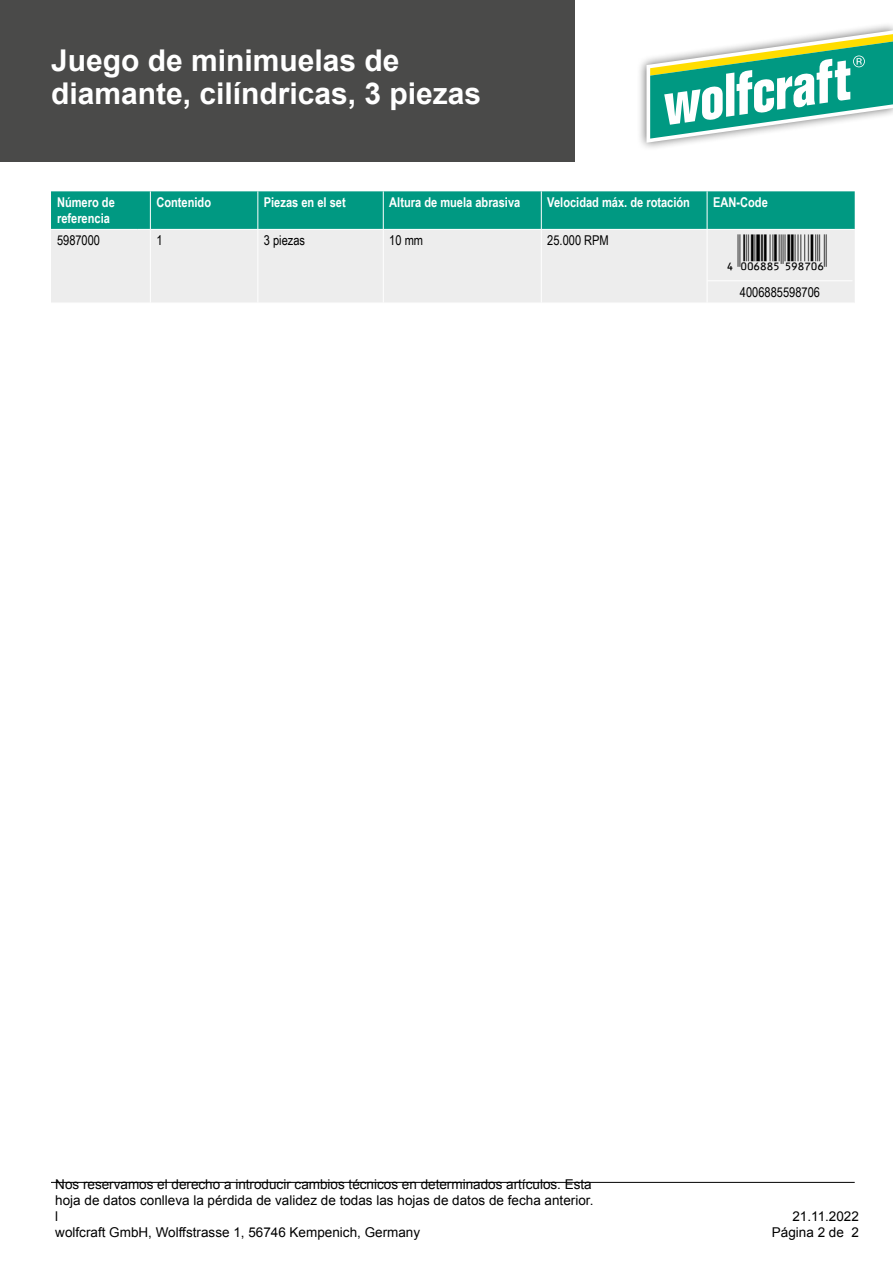
<style>
.page{position:relative;width:893px;height:1263px;background:#fff}
.page>*{position:absolute;margin:0;border:0;box-sizing:border-box;transform-origin:0 0}
.t1{font:36px "Ean Bwr P36 Tt";color:#000}
.t2{font:700 30px/33px "Arial";color:#fff}
.t3{font:13.5px/16.2px "Arial";color:#000;text-align:right}
.t4{font:700 13.5px/16.2px "Arial Narrow";color:#fff}
.t5{font:13.5px "Arial Narrow";color:#000}
</style>
<div class="page">
<div style="left:0;top:0;width:574px;height:162px;background:#4a4a49"></div>
<hr style="left:51px;top:1182px;width:804px;height:1px;background:#000">
<div style="left:637px;top:22px;width:256px;height:130px;background:#000;opacity:.6"></div>
<svg style="left:646px;top:30px;width:247px;height:113px"></svg>
<div style="left:51px;top:230px;width:804px;height:73px;background:#ededed"></div>
<div style="left:51px;top:191px;width:804px;height:39px;background:#009982"></div>
<hr style="left:150px;top:229px;width:108px;height:1px;background:#fff">
<hr style="left:150px;top:230px;width:1px;height:73px;background:#fff">
<hr style="left:258px;top:229px;width:125px;height:1px;background:#fff">
<hr style="left:257px;top:230px;width:1px;height:73px;background:#fff">
<hr style="left:383px;top:229px;width:158px;height:1px;background:#fff">
<hr style="left:383px;top:230px;width:1px;height:73px;background:#fff">
<hr style="left:541px;top:229px;width:166px;height:1px;background:#fff">
<hr style="left:541px;top:230px;width:1px;height:73px;background:#fff">
<hr style="left:707px;top:229px;width:148px;height:1px;background:#fff">
<hr style="left:707px;top:230px;width:1px;height:73px;background:#fff">
<hr style="left:707px;top:280px;width:145px;height:1px;background:#fff">
<h2 class="t2" style="left:51px;top:45px;width:432px">Juego de minimuelas de diamante, cilíndricas, 3 piezas</h2>
<p class="t4" style="left:57px;top:194px;width:59px">Número de referencia</p>
<p class="t4" style="left:156px;top:194px;width:56px">Contenido</p>
<p class="t4" style="left:264px;top:194px;width:83px">Piezas en el set</p>
<p class="t4" style="left:389px;top:194px;width:133px">Altura de muela abrasiva</p>
<p class="t4" style="left:547px;top:194px;width:144px">Velocidad máx. de rotación</p>
<p class="t4" style="left:713px;top:194px;width:56px">EAN-Code</p>
<p class="t5" style="left:57px;top:231px;width:45px">5987000</p>
<p class="t5" style="left:156px;top:231px;width:8px">1</p>
<p class="t5" style="left:264px;top:231px;width:43px">3 piezas</p>
<p class="t5" style="left:389px;top:231px;width:35px">10 mm</p>
<p class="t5" style="left:547px;top:231px;width:63px">25.000 RPM</p>
<p class="t5" style="left:740px;top:282px;width:82px">4006885598706</p>
<h1 class="t1" style="left:717px;top:235px;width:111px">'!0A68IF-fjihag!</h1>
<p class="t3" style="left:55px;top:1176px;width:540px;text-align:left">Nos reservamos el derecho a introducir cambios técnicos en determinados artículos. Esta hoja de datos conlleva la pérdida de validez de todas las hojas de datos de fecha anterior. l<br>wolfcraft GmbH, Wolffstrasse 1, 56746 Kempenich, Germany</p>
<p class="t3" style="left:772px;top:1208px;width:89px">21.11.2022<br>Página 2 de 2</p>
</div>
